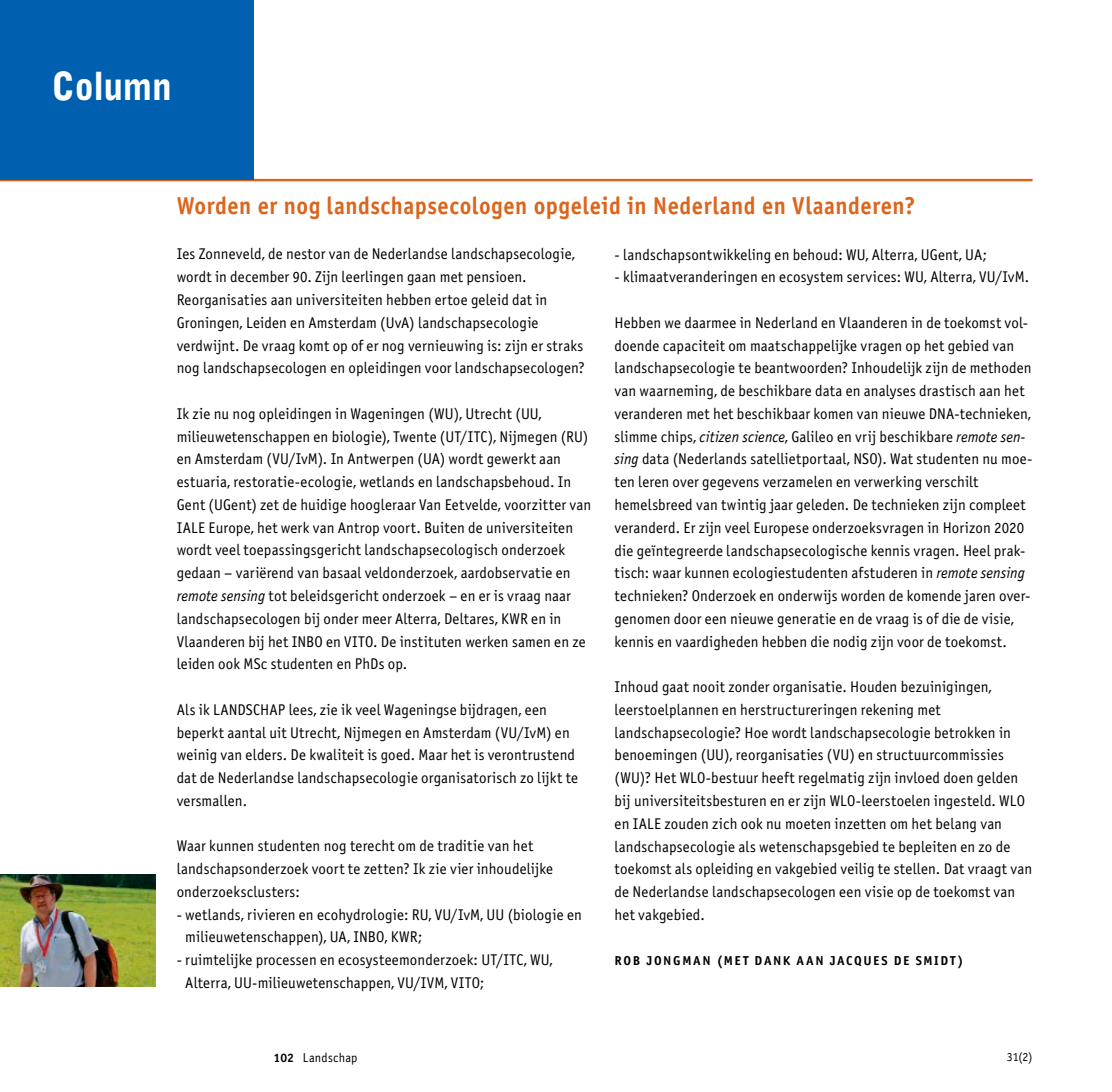
<style>
.page{position:relative;width:1112px;height:1092px;background:#fff}
.page>*{position:absolute;margin:0;border:0;box-sizing:border-box;transform-origin:0 0}
.t1{font:900 38.5px "Bell Gothic";letter-spacing:-.01em;color:#fff;scale:.92 1}
.t2{font:24.5px "Officina Sans Bold ITC";letter-spacing:.025em;color:#dc651d;scale:.92 1}
.t3{font:15.58px/22.8px "Officina Sans ITC";letter-spacing:.01em;color:#000;scale:.96 1}
.t4{font:12.95px "Officina Sans Bold ITC";letter-spacing:.12em;color:#000}
.t5{font:12.95px "Officina Sans ITC";letter-spacing:.02em;color:#000;scale:.95 1}
.t6{font:12.25px "Officina Sans ITC";color:#000;scale:.96 1}
.s1{font-style:italic}
.s2{font-family:"Officina Sans Bold ITC";font-size:12.25px}
</style>
<div class="page">
<hr style="left:0;top:179px;width:1032px;height:2px;background:#dc651d">
<div style="left:0;top:0;width:254px;height:179px;background:#005fae"></div>
<img style="left:0;top:874px;width:156px;height:112px">
<h1 class="t1" style="left:52px;top:64px;width:132px">Column</h1>
<h2 class="t2" style="left:177px;top:190px;width:804px">Worden er nog landschapsecologen opgeleid in Nederland en Vlaanderen?</h2>
<p class="t3" style="left:177px;top:243px;width:426px">Ies Zonneveld, de nestor van de Nederlandse landschapsecologie, wordt in december 90. Zijn leerlingen gaan met pensioen.<br>Reorganisaties aan universiteiten hebben ertoe geleid dat in Groningen, Leiden en Amsterdam (UvA) landschapsecologie verdwijnt. De vraag komt op of er nog vernieuwing is: zijn er straks nog landschapsecologen en opleidingen voor landschapsecologen?</p>
<p class="t3" style="left:177px;top:402px;width:433px">Ik zie nu nog opleidingen in Wageningen (WU), Utrecht (UU, milieuwetenschappen en biologie), Twente (UT/ITC), Nijmegen (RU) en Amsterdam (VU/IvM). In Antwerpen (UA) wordt gewerkt aan estuaria, restoratie-ecologie, wetlands en landschapsbehoud. In Gent (UGent) zet de huidige hoogleraar Van Eetvelde, voorzitter van IALE Europe, het werk van Antrop voort. Buiten de universiteiten wordt veel toepassingsgericht landschapsecologisch onderzoek gedaan – variërend van basaal veldonderzoek, aardobservatie en <span class="s1">remote sensing</span> tot beleidsgericht onderzoek – en er is vraag naar landschapsecologen bij onder meer Alterra, Deltares, KWR en in Vlaanderen bij het INBO en VITO. De instituten werken samen en ze leiden ook MSc studenten en PhDs op.</p>
<p class="t3" style="left:177px;top:698px;width:419px">Als ik LANDSCHAP lees, zie ik veel Wageningse bijdragen, een beperkt aantal uit Utrecht, Nijmegen en Amsterdam (VU/IvM) en weinig van elders. De kwaliteit is goed. Maar het is verontrustend dat de Nederlandse landschapsecologie organisatorisch zo lijkt te versmallen.</p>
<p class="t3" style="left:177px;top:834px;width:393px">Waar kunnen studenten nog terecht om de traditie van het landschapsonderzoek voort te zetten? Ik zie vier inhoudelijke onderzoeksclusters:</p>
<p class="t3" style="left:185px;top:903px;width:414px;text-indent:-9px">- wetlands, rivieren en ecohydrologie: RU, VU/IvM, UU (biologie en milieuwetenschappen), UA, INBO, KWR;</p>
<p class="t3" style="left:185px;top:948px;width:384px;text-indent:-9px">- ruimtelijke processen en ecosysteemonderzoek: UT/ITC, WU,<br>Alterra, UU-milieuwetenschappen, VU/IVM, VITO;</p>
<p class="t3" style="left:614px;top:243px;width:389px">- landschapsontwikkeling en behoud: WU, Alterra, UGent, UA;</p>
<p class="t3" style="left:614px;top:266px;width:433px">- klimaatveranderingen en ecosystem services: WU, Alterra, VU/IvM.</p>
<p class="t3" style="left:614px;top:311px;width:437px">Hebben we daarmee in Nederland en Vlaanderen in de toekomst vol&shy;doende capaciteit om maatschappelijke vragen op het gebied van landschapsecologie te beantwoorden? Inhoudelijk zijn de methoden van waarneming, de beschikbare data en analyses drastisch aan het veranderen met het beschikbaar komen van nieuwe DNA-technieken, slimme chips, <span class="s1">citizen science</span>, Galileo en vrij beschikbare <span class="s1">remote sen&shy;sing</span> data (Nederlands satellietportaal, NSO). Wat studenten nu moe&shy;ten leren over gegevens verzamelen en verwerking verschilt hemelsbreed van twintig jaar geleden. De technieken zijn compleet veranderd. Er zijn veel Europese onderzoeksvragen in Horizon 2020 die geïntegreerde landschapsecologische kennis vragen. Heel prak&shy;tisch: waar kunnen ecologiestudenten afstuderen in <span class="s1">remote sensing </span>technieken? Onderzoek en onderwijs worden de komende jaren over&shy;genomen door een nieuwe generatie en de vraag is of die de visie, kennis en vaardigheden hebben die nodig zijn voor de toekomst.</p>
<p class="t3" style="left:614px;top:675px;width:436px">Inhoud gaat nooit zonder organisatie. Houden bezuinigingen, leerstoelplannen en herstructureringen rekening met landschapsecologie? Hoe wordt landschapsecologie betrokken in benoemingen (UU), reorganisaties (VU) en structuurcommissies (WU)? Het WLO-bestuur heeft regelmatig zijn invloed doen gelden bij universiteitsbesturen en er zijn WLO-leerstoelen ingesteld. WLO en IALE zouden zich ook nu moeten inzetten om het belang van landschapsecologie als wetenschapsgebied te bepleiten en zo de toekomst als opleiding en vakgebied veilig te stellen. Dat vraagt van de Nederlandse landschapsecologen een visie op de toekomst van het vakgebied.</p>
<p class="t4" style="left:614px;top:952px;width:310px">ROB JONGMAN (me t dank aan Jacques de smid</p>
<p class="t4" style="left:949px;top:952px;width:15px">t)</p>
<p class="t5" style="left:273px;top:1049px;width:90px"><span class="s2">102</span> Landschap</p>
<p class="t6" style="left:1006px;top:1049px;width:28px">31(2)</p>
</div>
